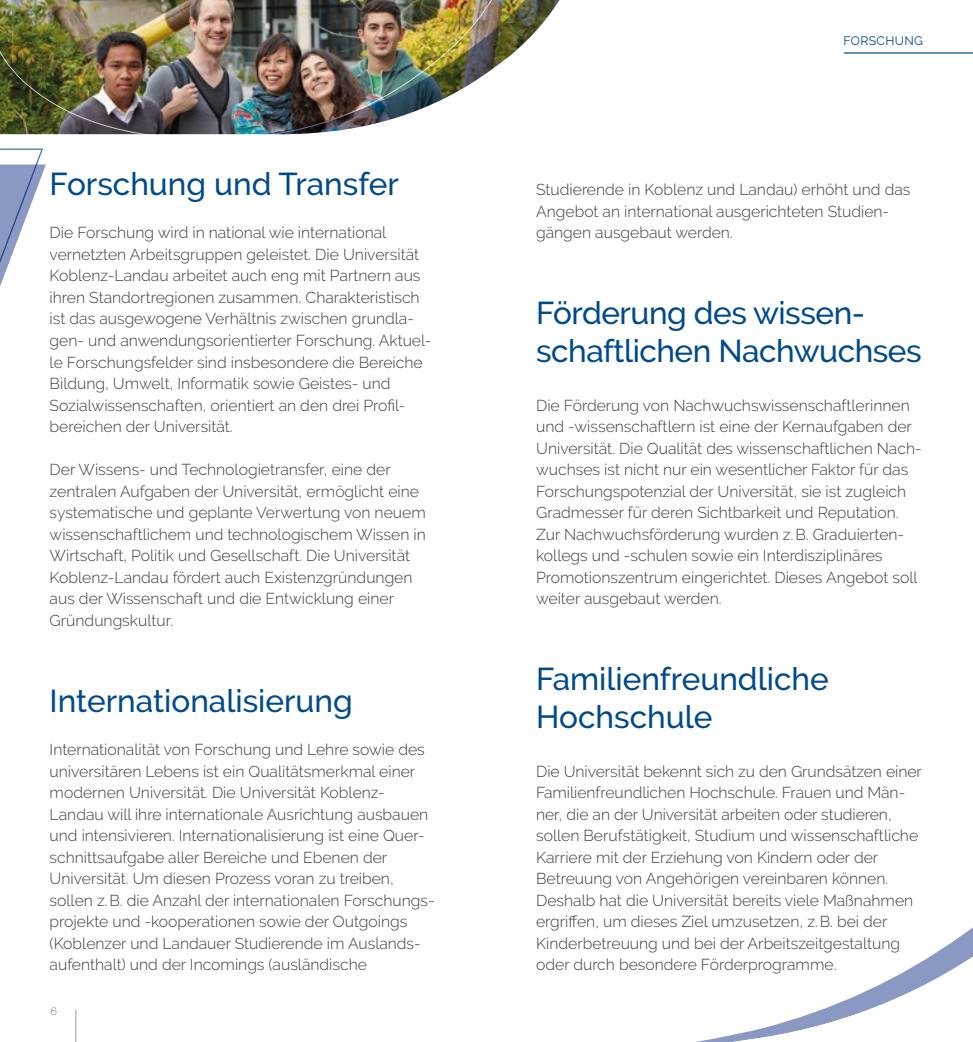
<style>
.page{position:relative;width:973px;height:1042px;background:#fff}
.page>*{position:absolute;margin:0;border:0;box-sizing:border-box;transform-origin:0 0}
.t1{font:500 31.5px/37.6px "Raleway";color:#004a8b}
.t2{font:300 15.75px/21.5px "Raleway";color:#3c3c3b}
.t3{font:12.25px "Raleway";letter-spacing:.03em;color:#004a8b}
.t4{font:10.85px "Raleway";color:#8a98c3}
</style>
<div class="page">
<img style="left:0;top:0;width:291px;height:135px">
<img style="left:262px;top:0;width:298px;height:134px">
<svg style="left:0;top:148px;width:46px;height:138px"></svg>
<svg style="left:696px;top:933px;width:276px;height:109px"></svg>
<hr style="left:75px;top:1009px;width:1px;height:33px;background:#8a98c3">
<hr style="left:843px;top:52px;width:129px;height:2px;background:#004a8b">
<h1 class="t1" style="left:50px;top:165px;width:351px">Forschung und Transfer</h1>
<p class="t2" style="left:50px;top:222px;width:383px">Die Forschung wird in national wie international vernetzten Arbeitsgruppen geleistet. Die Universität Koblenz-Landau arbeitet auch eng mit Partnern aus ihren Standortregionen zusammen. Charakteristisch ist das ausgewogene Verhältnis zwischen grundla&shy;gen- und anwendungsorientierter Forschung. Aktuel&shy;le Forschungsfelder sind insbesondere die Bereiche Bildung, Umwelt, Informatik sowie Geistes- und Sozialwissenschaften, orientiert an den drei Profil&shy;bereichen der Universität.</p>
<p class="t2" style="left:50px;top:459px;width:377px">Der Wissens- und Technologietransfer, eine der zentralen Aufgaben der Universität, ermöglicht eine systematische und geplante Verwertung von neuem wissenschaftlichem und technologischem Wissen in Wirtschaft, Politik und Gesellschaft. Die Universität Koblenz-Landau fördert auch Existenzgründungen aus der Wissenschaft und die Entwicklung einer Gründungskultur.</p>
<h1 class="t1" style="left:50px;top:682px;width:304px">Internationalisierung</h1>
<p class="t2" style="left:50px;top:739px;width:386px">Internationalität von Forschung und Lehre sowie des universitären Lebens ist ein Qualitätsmerkmal einer modernen Universität. Die Universität Koblenz-Landau will ihre internationale Ausrichtung ausbauen und intensivieren. Internationalisierung ist eine Quer&shy;schnittsaufgabe aller Bereiche und Ebenen der Universität. Um diesen Prozess voran zu treiben, sollen z.B. die Anzahl der internationalen Forschungs&shy;projekte und -kooperationen sowie der Outgoings (Koblenzer und Landauer Studierende im Auslands&shy;aufenthalt) und der Incomings (ausländische</p>
<p class="t4" style="left:50px;top:1005px;width:8px">6</p>
<p class="t3" style="left:843px;top:34px;width:81px">FORSCHUNG</p>
<p class="t2" style="left:536px;top:179px;width:375px">Studierende in Koblenz und Landau) erhöht und das<br>Angebot an international ausgerichteten Studien&shy;gängen ausgebaut werden.</p>
<h1 class="t1" style="left:536px;top:294px;width:387px">Förderung des wissen&shy;schaftlichen Nachwuchses</h1>
<p class="t2" style="left:536px;top:394px;width:387px">Die Förderung von Nachwuchswissenschaftlerinnen und -wissenschaftlern ist eine der Kernaufgaben der Universität. Die Qualität des wissenschaftlichen Nach&shy;wuchses ist nicht nur ein wesentlicher Faktor für das Forschungspotenzial der Universität, sie ist zugleich Gradmesser für deren Sichtbarkeit und Reputation.<br>Zur Nachwuchsförderung wurden z.B. Graduierten&shy;kollegs und -schulen sowie ein Interdisziplinäres Promotionszentrum eingerichtet. Dieses Angebot soll weiter ausgebaut werden.</p>
<h1 class="t1" style="left:536px;top:660px;width:294px">Familienfreundliche<br>Hochschule</h1>
<p class="t2" style="left:536px;top:760px;width:387px">Die Universität bekennt sich zu den Grundsätzen einer Familienfreundlichen Hochschule. Frauen und Män&shy;ner, die an der Universität arbeiten oder studieren, sollen Berufstätigkeit, Studium und wissenschaftliche Karriere mit der Erziehung von Kindern oder der Betreuung von Angehörigen vereinbaren können.<br>Deshalb hat die Universität bereits viele Maßnahmen ergriffen, um dieses Ziel umzusetzen, z.B. bei der Kinderbetreuung und bei der Arbeitszeitgestaltung oder durch besondere Förderprogramme.</p>
</div>
